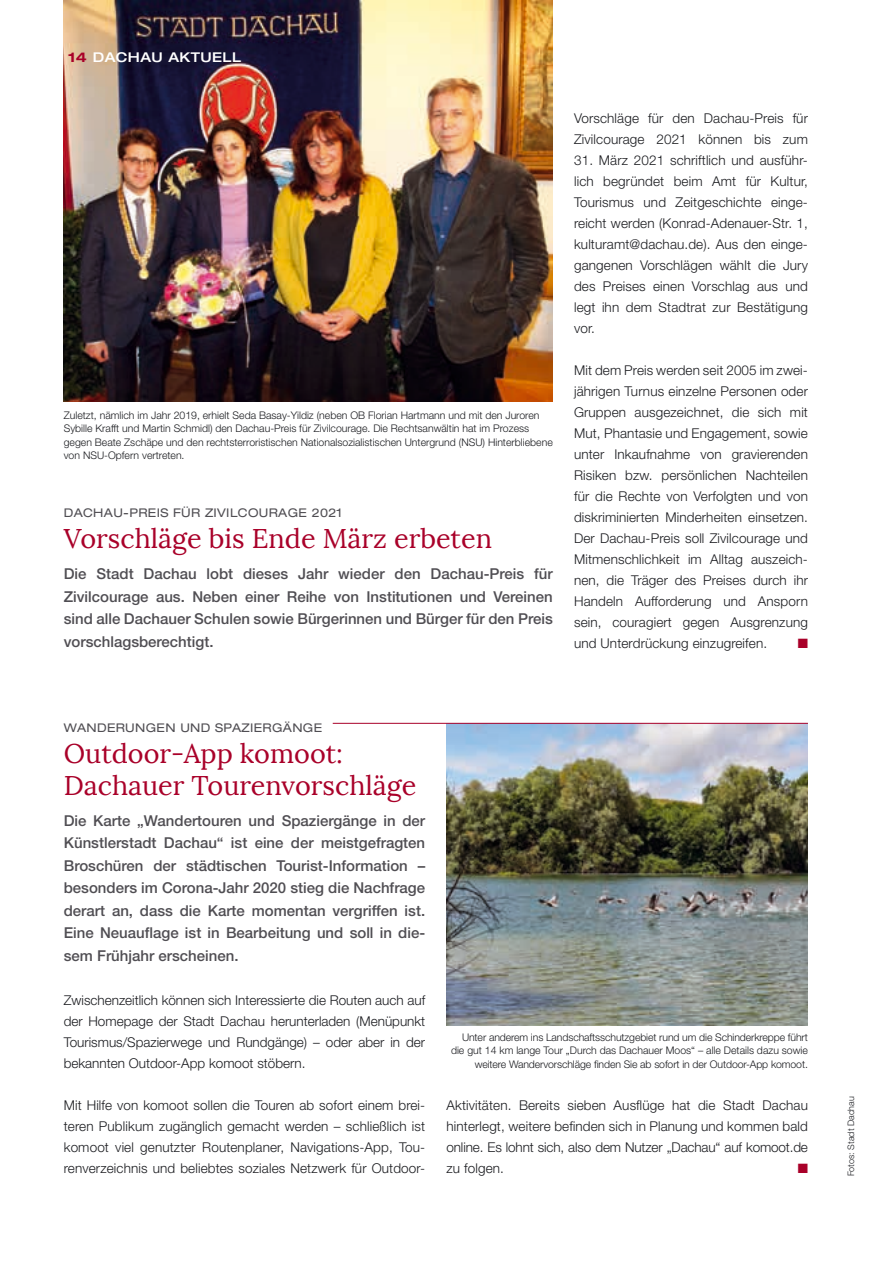
<style>
.page{position:relative;width:893px;height:1263px;background:#fff}
.page>*{position:absolute;margin:0;border:0;box-sizing:border-box;transform-origin:0 0}
.t1{font:27px/31.5px "Lora";color:#a90029}
.t2{font:500 15px/22.5px "Helvetica Neue";color:#504e53;text-align:justify}
.t3{font:300 13.5px/21px "Helvetica Neue";letter-spacing:.01em;color:#1b1c20;text-align:justify}
.t4{font:500 expanded 13.5px "Helvetica Neue";letter-spacing:.03em;color:#fff}
.t5{font:13.5px "Zapf Dingbats ITC";color:#a90029}
.t6{font:expanded 12px "Helvetica Neue";letter-spacing:.03em;color:#504e53}
.t7{font:300 10.5px/13.5px "Helvetica Neue";color:#1b1c20}
.t8{font:300 9px "Helvetica Neue";color:#1b1c20}
.s1{font-weight:700;color:#a90029}
</style>
<div class="page">
<img style="left:446px;top:724px;width:362px;height:302px">
<hr style="left:333px;top:723px;width:475px;height:1px;background:#a90029">
<img style="left:64px;top:0;width:489px;height:402px">
<p class="t4" style="left:68px;top:48px;width:175px"><span class="s1">14</span> DACHAU AKTUELL</p>
<p class="t7" style="left:64px;top:408px;width:490px">Zuletzt, nämlich im Jahr 2019, erhielt Seda Basay-Yildiz (neben OB Florian Hartmann und mit den Juroren Sybille Krafft und Martin Schmidl) den Dachau-Preis für Zivilcourage. Die Rechtsanwältin hat im Prozess gegen Beate Zschäpe und den rechtsterroristischen Nationalsozialistischen Untergrund (NSU) Hinterbliebene von NSU-Opfern vertreten.</p>
<p class="t6" style="left:64px;top:505px;width:280px">DACHAU-PREIS FÜR ZIVILCOURAGE 2021</p>
<h1 class="t1" style="left:64px;top:523px;width:430px">Vorschläge bis Ende März erbeten</h1>
<p class="t2" style="left:64px;top:562px;width:490px">Die Stadt Dachau lobt dieses Jahr wieder den Dachau-Preis für Zivilcourage aus. Neben einer Reihe von Institutionen und Vereinen sind alle Dachauer Schulen sowie Bürgerinnen und Bürger für den Preis vorschlagsberechtigt.</p>
<p class="t3" style="left:574px;top:107px;width:235px">Vorschläge für den Dachau-Preis für<br>Zivilcourage 2021 können bis zum</p>
<p class="t3" style="left:574px;top:149px;width:235px">31. März 2021 schriftlich und ausführ&shy;lich begründet beim Amt für Kultur, Tourismus und Zeitgeschichte einge&shy;reicht werden (Konrad-Adenauer-Str. 1, kulturamt@dachau.de). Aus den einge&shy;gangenen Vorschlägen wählt die Jury des Preises einen Vorschlag aus und legt ihn dem Stadtrat zur Bestätigung vor.</p>
<p class="t3" style="left:574px;top:359px;width:235px">Mit dem Preis werden seit 2005 im zwei&shy;jährigen Turnus einzelne Personen oder Gruppen ausgezeichnet, die sich mit Mut, Phantasie und Engagement, sowie unter Inkaufnahme von gravierenden Risiken bzw. persönlichen Nachteilen für die Rechte von Verfolgten und von diskriminierten Minderheiten einsetzen.<br>Der Dachau-Preis soll Zivilcourage und Mitmenschlichkeit im Alltag auszeich&shy;nen, die Träger des Preises durch ihr Handeln Aufforderung und Ansporn sein, couragiert gegen Ausgrenzung und Unterdrückung einzugreifen.</p>
<p class="t5" style="left:798px;top:637px;width:12px">■</p>
<p class="t6" style="left:64px;top:720px;width:260px">WANDERUNGEN UND SPAZIERGÄNGE</p>
<h1 class="t1" style="left:64px;top:738px;width:354px">Outdoor-App komoot:<br>Dachauer Tourenvorschläge</h1>
<p class="t2" style="left:64px;top:809px;width:363px">Die Karte „Wandertouren und Spaziergänge in der Künstlerstadt Dachau“ ist eine der meistgefragten Broschüren der städtischen Tourist-Information – besonders im Corona-Jahr 2020 stieg die Nachfrage derart an, dass die Karte momentan vergriffen ist.<br>Eine Neuauflage ist in Bearbeitung und soll in die&shy;sem Frühjahr erscheinen.</p>
<p class="t3" style="left:64px;top:989px;width:363px">Zwischenzeitlich können sich Interessierte die Routen auch auf der Homepage der Stadt Dachau herunterladen (Menüpunkt Tourismus/Spazierwege und Rundgänge) – oder aber in der bekannten Outdoor-App komoot stöbern.</p>
<p class="t3" style="left:64px;top:1094px;width:363px">Mit Hilfe von komoot sollen die Touren ab sofort einem brei&shy;teren Publikum zugänglich gemacht werden – schließlich ist komoot viel genutzter Routenplaner, Navigations-App, Tou&shy;renverzeichnis und beliebtes soziales Netzwerk für Outdoor-</p>
<p class="t7" style="left:451px;top:1030px;width:358px;text-align:right">Unter anderem ins Landschaftsschutzgebiet rund um die Schinderkreppe führt die gut 14 km lange Tour „Durch das Dachauer Moos“ – alle Details dazu sowie weitere Wandervorschläge finden Sie ab sofort in der Outdoor-App komoot.</p>
<p class="t3" style="left:446px;top:1094px;width:363px">Aktivitäten. Bereits sieben Ausflüge hat die Stadt Dachau hinterlegt, weitere befinden sich in Planung und kommen bald online. Es lohnt sich, also dem Nutzer „Dachau“ auf komoot.de zu folgen.</p>
<p class="t5" style="left:798px;top:1162px;width:12px">■</p>
<p class="t8" style="left:845px;top:1176px;width:82px;rotate:-90deg">Fotos: Stadt Dachau</p>
</div>
